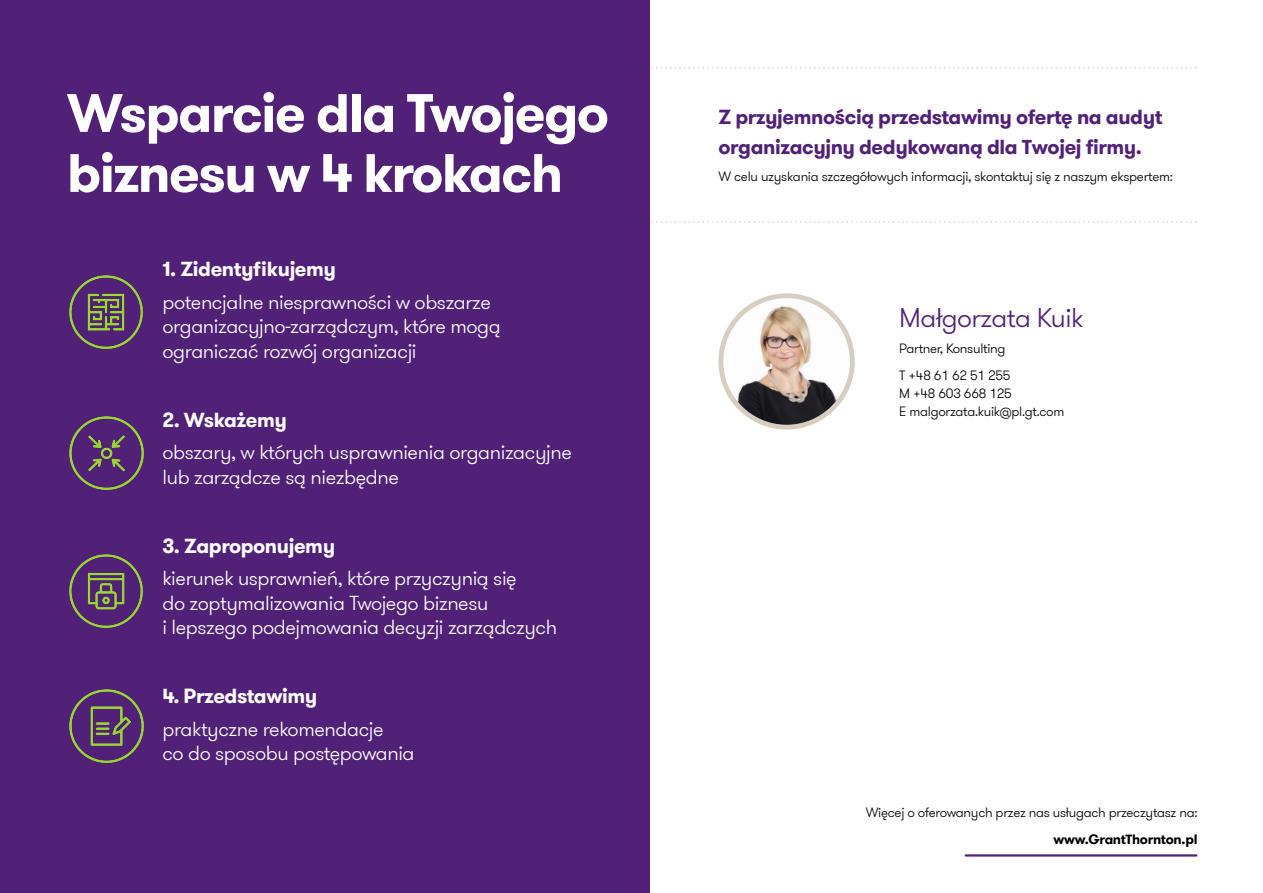
<style>
.page{position:relative;width:1263px;height:893px;background:#fff}
.page>*{position:absolute;margin:0;border:0;box-sizing:border-box;transform-origin:0 0}
.t1{font:700 54px/60px "GT Walsheim Pro";letter-spacing:-.03em;color:#fff}
.t2{font:300 27px "GT Walsheim Pro";letter-spacing:-.02em;color:#512178}
.t3{font:300 20.25px/24.3px "GT Walsheim Pro";letter-spacing:-.02em;color:#fff}
.t4{font:700 20.25px/30px "GT Walsheim Pro";letter-spacing:-.02em;color:#512178}
.t5{font:700 20.25px "GT Walsheim Pro";letter-spacing:-.02em;color:#fff}
.t6{font:300 13.5px/27px "GT Walsheim Pro";letter-spacing:-.02em;color:#000}
.t7{font:700 13.5px "GT Walsheim Pro";letter-spacing:-.02em;color:#000}
</style>
<div class="page">
<svg style="left:649px;top:221px;width:547px;height:2px"></svg>
<svg style="left:649px;top:67px;width:547px;height:1px"></svg>
<div style="left:0;top:0;width:649px;height:893px;background:#512178"></div>
<img style="left:69px;top:689px;width:75px;height:74px">
<img style="left:69px;top:554px;width:74px;height:74px">
<img style="left:69px;top:275px;width:74px;height:74px">
<img style="left:69px;top:416px;width:75px;height:74px">
<img style="left:724px;top:299px;width:126px;height:125px">
<div style="left:718px;top:293px;width:137px;height:137px;border:5px solid #d7cdc0;border-radius:50%"></div>
<hr style="left:966px;top:854px;width:230px;height:3px;background:#512178">
<h1 class="t1" style="left:67px;top:84px;width:544px">Wsparcie dla Twojego biznesu w 4 krokach</h1>
<p class="t5" style="left:162px;top:256px;width:175px">1. Zidentyfikujemy</p>
<p class="t3" style="left:162px;top:290px;width:340px">potencjalne niesprawności w obszarze organizacyjno-zarządczym, które mogą ograniczać rozwój organizacji</p>
<p class="t5" style="left:162px;top:406px;width:126px">2. Wskażemy</p>
<p class="t3" style="left:162px;top:441px;width:411px">obszary, w których usprawnienia organizacyjne lub zarządcze są niezbędne</p>
<p class="t5" style="left:162px;top:532px;width:174px">3. Zaproponujemy</p>
<p class="t3" style="left:162px;top:567px;width:396px">kierunek usprawnień, które przyczynią się<br>do zoptymalizowania Twojego biznesu<br>i lepszego podejmowania decyzji zarządczych</p>
<p class="t5" style="left:162px;top:683px;width:156px">4. Przedstawimy</p>
<p class="t3" style="left:162px;top:717px;width:254px">praktyczne rekomendacje<br>co do sposobu postępowania</p>
<p class="t4" style="left:718px;top:102px;width:445px">Z przyjemnością przedstawimy ofertę na audyt organizacyjny dedykowaną dla Twojej firmy.</p>
<p class="t6" style="left:718px;top:163px;width:456px">W celu uzyskania szczegółowych informacji, skontaktuj się z naszym ekspertem:</p>
<h2 class="t2" style="left:899px;top:300px;width:186px">Małgorzata Kuik</h2>
<p class="t6" style="left:899px;top:335px;width:113px">Partner, Konsulting<br>T +48 61 62 51 255</p>
<p class="t6" style="left:899px;top:385px;width:167px;line-height:18px">M +48 603 668 125<br>E malgorzata.kuik@pl.gt.com</p>
<p class="t6" style="left:866px;top:799px;width:333px">Więcej o oferowanych przez nas usługach przeczytasz na:</p>
<p class="t7" style="left:1054px;top:830px;width:145px">www.GrantThornton.pl</p>
</div>
